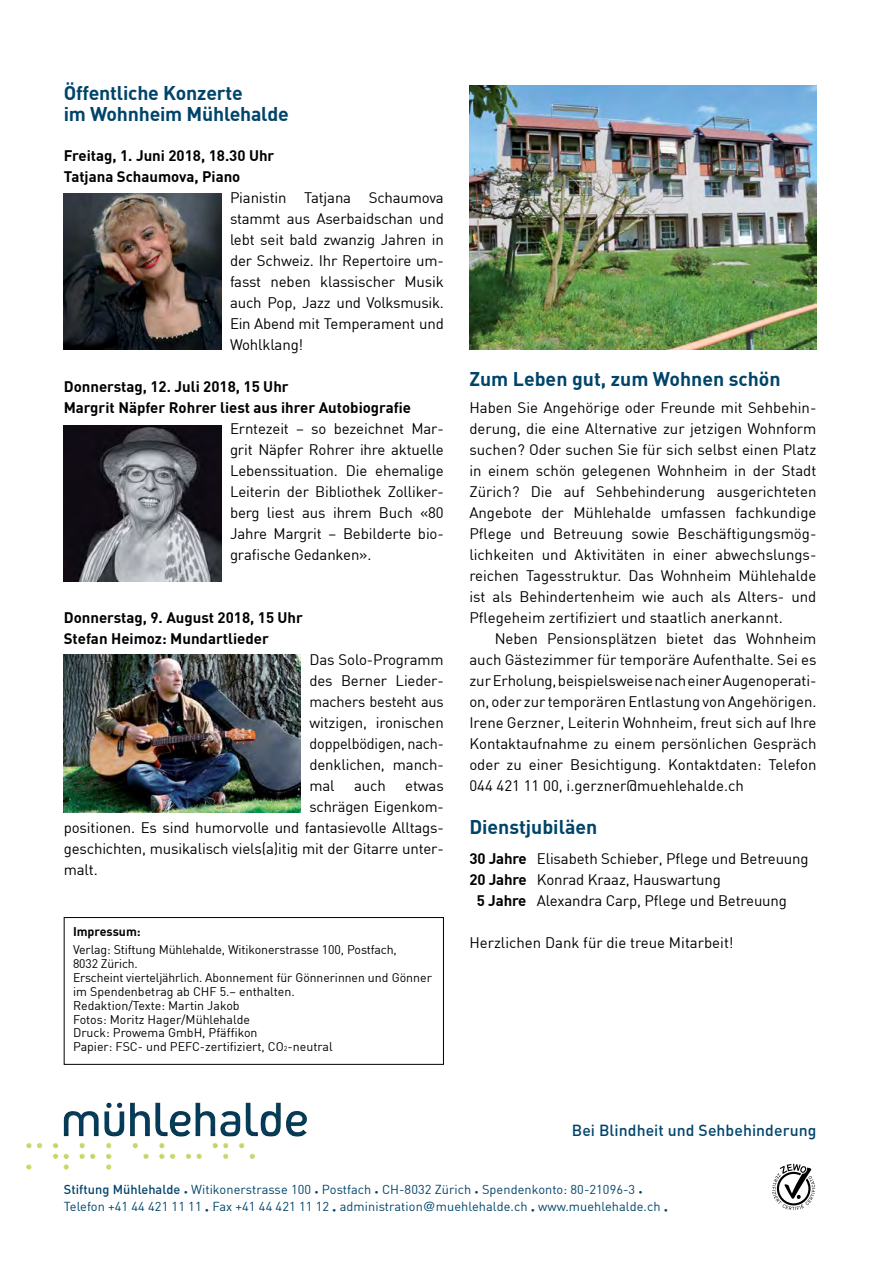
<style>
.page{position:relative;width:893px;height:1263px;background:#fff}
.page>*{position:absolute;margin:0;border:0;box-sizing:border-box;transform-origin:0 0}
.t1{font:700 19.5px/21px "DIN";letter-spacing:-.01em;color:#00446a}
.t2{font:500 15.75px "DIN";letter-spacing:.005em;color:#00446a}
.t3{font:15px/21px "DIN";color:#000;text-align:justify}
.t4{font:700 15px/21px "DIN";color:#000}
.t5{font:12.75px/17.2px "DIN";letter-spacing:.005em;color:#00446a}
.t6{font:12.3px/13.8px "DIN";color:#000}
.t7{font:700 12.3px "DIN";color:#000}
.s1{font-size:7.2px}
.s2{font-weight:700}
.s3{font-weight:500}
.s4{font-family:"Helvetica"}
</style>
<div class="page">
<div style="left:64px;top:917px;width:380px;height:148px;border:1px solid #000"></div>
<img style="left:260px;top:1103px;width:21px;height:34px">
<svg style="left:772px;top:1164px;width:43px;height:46px"></svg>
<img style="left:64px;top:194px;width:157px;height:155px">
<img style="left:469px;top:85px;width:347px;height:264px">
<img style="left:64px;top:426px;width:157px;height:155px">
<img style="left:64px;top:655px;width:237px;height:158px">
<h1 class="t1" style="left:64px;top:82px;width:227px">Öffentliche Konzerte<br>im Wohnheim Mühlehalde</h1>
<p class="t4" style="left:64px;top:144px;width:212px">Freitag, 1. Juni 2018, 18.30 Uhr<br>Tatjana Schaumova, Piano</p>
<p class="t3" style="left:230px;top:187px;width:215px">Pianistin Tatjana Schaumova stammt aus Aserbaidschan und lebt seit bald zwanzig Jahren in der Schweiz. Ihr Repertoire um&shy;fasst neben klassischer Musik auch Pop, Jazz und Volksmusik.<br>Ein Abend mit Temperament und Wohlklang!</p>
<p class="t4" style="left:64px;top:375px;width:349px">Donnerstag, 12. Juli 2018, 15 Uhr<br>Margrit Näpfer Rohrer liest aus ihrer Autobiografie</p>
<p class="t3" style="left:230px;top:418px;width:215px">Erntezeit – so bezeichnet Mar&shy;grit Näpfer Rohrer ihre aktuelle Lebenssituation. Die ehemalige Leiterin der Bibliothek Zolliker&shy;berg liest aus ihrem Buch «80<br>Jahre Margrit – Bebilderte bio&shy;grafische Gedanken».</p>
<p class="t4" style="left:64px;top:606px;width:241px">Donnerstag, 9. August 2018, 15 Uhr<br>Stefan Heimoz: Mundartlieder</p>
<p class="t3" style="left:309px;top:649px;width:136px">Das Solo-Programm des Berner Lieder&shy;machers besteht aus witzigen, ironischen doppelbödigen, nach&shy;denklichen, manch&shy;mal</p>
<p class="t3" style="left:354px;top:775px;width:33px">auch</p>
<p class="t3" style="left:405px;top:775px;width:40px">etwas</p>
<p class="t3" style="left:309px;top:796px;width:136px">schrägen Eigenkom-</p>
<p class="t3" style="left:64px;top:817px;width:382px">positionen. Es sind humorvolle und fantasievolle Alltags-</p>
<p class="t3" style="left:64px;top:838px;width:382px">geschichten, musikalisch viels(a)itig mit der Gitarre unter-</p>
<p class="t3" style="left:64px;top:859px;width:35px">malt.</p>
<p class="t7" style="left:73px;top:923px;width:69px">Impressum:</p>
<p class="t6" style="left:73px;top:943px;width:360px">Verlag: Stiftung Mühlehalde, Witikonerstrasse 100, Postfach,<br>8032 Zürich.<br>Erscheint vierteljährlich. Abonnement für Gönnerinnen und Gönner im Spendenbetrag ab CHF 5.– enthalten.<br>Redaktion/Texte: Martin Jakob<br>Fotos: Moritz Hager/Mühlehalde<br>Druck: Prowema GmbH, Pfäffikon<br>Papier: FSC- und PEFC-zertifiziert, CO<span class="s1">2</span>-neutral</p>
<h1 class="t1" style="left:469px;top:368px;width:313px">Zum Leben gut, zum Wohnen schön</h1>
<p class="t3" style="left:469px;top:397px;width:349px;text-align:left">Haben Sie Angehörige oder Freunde mit Sehbehin&shy;derung, die eine Alternative zur jetzigen Wohnform suchen? Oder suchen Sie für sich selbst einen Platz in einem schön gelegenen Wohnheim in der Stadt Zürich? Die auf Sehbehinderung ausgerichteten Angebote der Mühlehalde umfassen fachkundige Pflege und Betreuung sowie Beschäftigungsmög&shy;lichkeiten und Aktivitäten in einer abwechslungs&shy;reichen Tagesstruktur. Das Wohnheim Mühlehalde ist als Behindertenheim wie auch als Alters- und Pflegeheim zertifiziert und staatlich anerkannt.</p>
<p class="t3" style="left:469px;top:628px;width:349px;text-indent:25px">Neben Pensionsplätzen bietet das Wohnheim auch Gästezimmer für temporäre Aufenthalte. Sei es zur Erholung, beispielsweise nach einer Augenoperati&shy;on, oder zur temporären Entlastung von Angehörigen.<br>Irene Gerzner, Leiterin Wohnheim, freut sich auf Ihre Kontaktaufnahme zu einem persönlichen Gespräch oder zu einer Besichtigung. Kontaktdaten: Telefon 044 421 11 00, i.gerzner@muehlehalde.ch</p>
<h1 class="t1" style="left:469px;top:816px;width:129px">Dienstjubiläen</h1>
<p class="t3" style="left:469px;top:848px;width:341px"><span class="s2">30 Jahre</span> Elisabeth Schieber, Pflege und Betreuung</p>
<p class="t3" style="left:469px;top:869px;width:253px"><span class="s2">20 Jahre</span> Konrad Kraaz, Hauswartung</p>
<p class="t3" style="left:477px;top:890px;width:311px"><span class="s2">5 Jahre</span> Alexandra Carp, Pflege und Betreuung</p>
<p class="t3" style="left:469px;top:932px;width:266px">Herzlichen Dank für die treue Mitarbeit!</p>
<p class="t2" style="left:572px;top:1120px;width:246px">Bei Blindheit und Sehbehinderung</p>
<p class="t5" style="left:64px;top:1180px;width:606px"><span class="s3">Stiftung Mühlehalde</span> <sub>•</sub> Witikonerstrasse 100 <sub>•</sub> Postfach <sub>•</sub> CH-8032 Zürich <sub>•</sub> Spendenkonto: 80-21096-3 <sub>•<br></sub>Telefon +41 44 421 11 11 <sub>•</sub> Fax +41 44 421 11 12 <sub>•</sub> administration<span class="s4">@</span>muehlehalde.ch <sub>•</sub> www.muehlehalde.ch <sub>•</sub></p>
</div>
